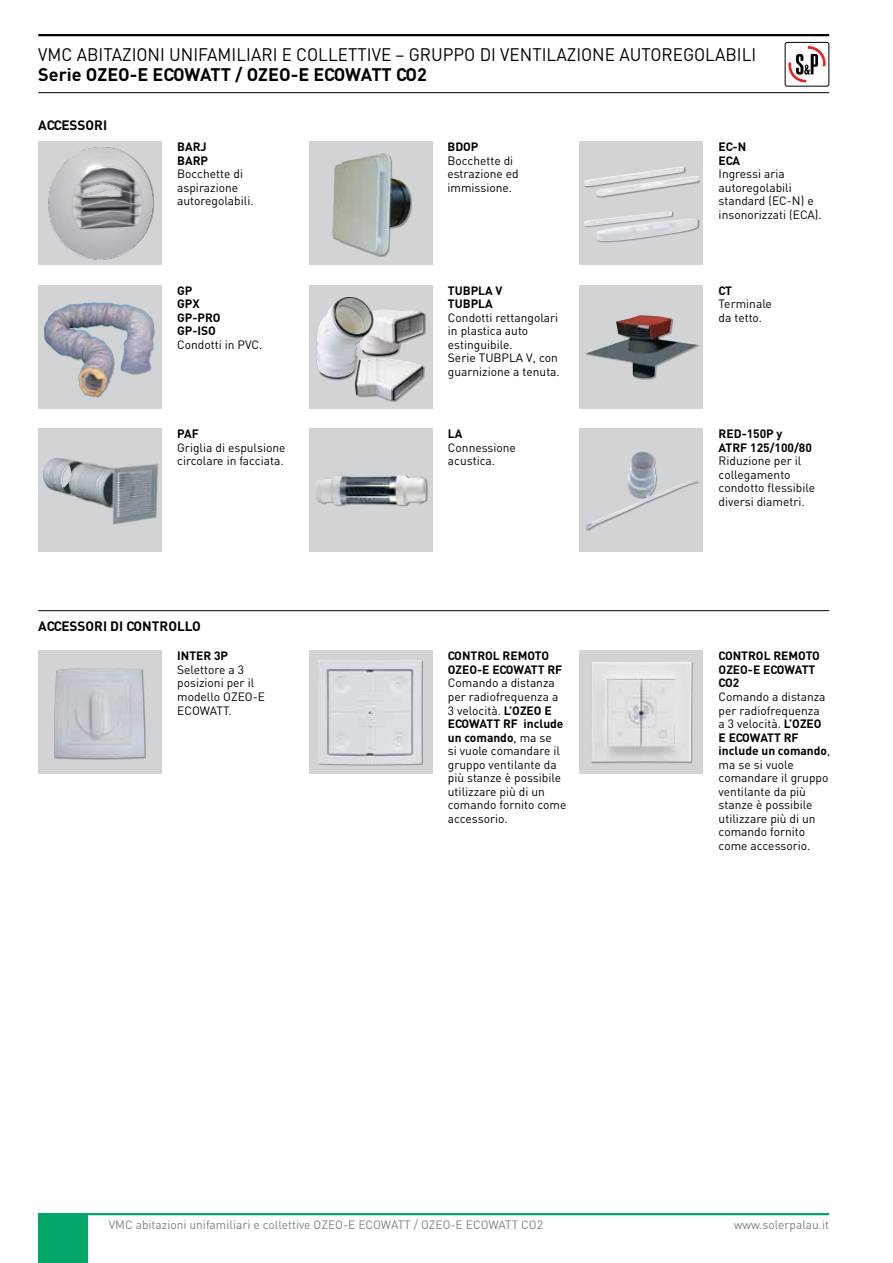
<style>
.page{position:relative;width:893px;height:1263px;background:#fff}
.page>*{position:absolute;margin:0;border:0;box-sizing:border-box;transform-origin:0 0}
.t1{font:18px "DIN";color:#000;scale:.95 1}
.t2{font:700 18px "DIN";color:#000}
.t3{font:700 13.5px "DIN";color:#000}
.t4{font:12px/13.5px "DIN";color:#000}
.t5{font:700 12px/13.5px "DIN";color:#000}
.t6{font:12px "DIN";color:#808285}
.s1{font-weight:700}
</style>
<div class="page">
<hr style="left:38px;top:1213px;width:791px;height:2px;background:#00a769">
<div style="left:38px;top:1214px;width:49px;height:49px;background:#00a769"></div>
<hr style="left:38px;top:34px;width:791px;height:2px;background:#000">
<hr style="left:38px;top:92px;width:791px;height:1px;background:#000">
<svg style="left:788px;top:47px;width:38px;height:36px"></svg>
<div style="left:785px;top:42px;width:44px;height:44px;border:1px solid #000;border-radius:2px"></div>
<div style="left:38px;top:650px;width:124px;height:124px;background:#d1d3d4"></div>
<div style="left:54px;top:668px;width:92px;height:92px;background:#000;opacity:.33"></div>
<img style="left:54px;top:668px;width:91px;height:90px">
<div style="left:309px;top:650px;width:123px;height:124px;background:#d1d3d4"></div>
<div style="left:318px;top:660px;width:105px;height:106px;background:#000;opacity:.33"></div>
<img style="left:318px;top:660px;width:104px;height:104px">
<div style="left:580px;top:650px;width:123px;height:124px;background:#d1d3d4"></div>
<div style="left:591px;top:662px;width:103px;height:101px;background:#000;opacity:.33"></div>
<img style="left:591px;top:662px;width:101px;height:100px">
<div style="left:580px;top:285px;width:123px;height:123px;background:#d1d3d4"></div>
<div style="left:585px;top:315px;width:114px;height:65px;background:#000;opacity:.33"></div>
<img style="left:585px;top:315px;width:113px;height:63px">
<div style="left:580px;top:428px;width:123px;height:124px;background:#d1d3d4"></div>
<div style="left:585px;top:452px;width:114px;height:79px;background:#d1d3d4"></div>
<img style="left:585px;top:451px;width:112px;height:78px">
<div style="left:38px;top:141px;width:124px;height:124px;background:#d1d3d4"></div>
<img style="left:44px;top:144px;width:113px;height:118px">
<div style="left:309px;top:428px;width:123px;height:124px;background:#d1d3d4"></div>
<div style="left:315px;top:475px;width:113px;height:32px;background:#000;opacity:.33"></div>
<img style="left:315px;top:475px;width:111px;height:30px">
<div style="left:38px;top:285px;width:124px;height:123px;background:#d1d3d4"></div>
<div style="left:44px;top:302px;width:111px;height:96px;background:#000;opacity:.33"></div>
<img style="left:44px;top:302px;width:110px;height:94px">
<div style="left:38px;top:428px;width:124px;height:124px;background:#d1d3d4"></div>
<div style="left:43px;top:458px;width:115px;height:67px;background:#000;opacity:.33"></div>
<img style="left:43px;top:457px;width:114px;height:66px">
<div style="left:309px;top:141px;width:123px;height:124px;background:#d1d3d4"></div>
<div style="left:332px;top:153px;width:80px;height:104px;background:#000;opacity:.33"></div>
<img style="left:332px;top:153px;width:78px;height:102px">
<hr style="left:38px;top:610px;width:791px;height:1px;background:#000">
<div style="left:309px;top:285px;width:123px;height:123px;background:#d1d3d4"></div>
<img style="left:316px;top:297px;width:109px;height:104px">
<div style="left:580px;top:141px;width:123px;height:124px;background:#d1d3d4"></div>
<div style="left:584px;top:211px;width:115px;height:32px;background:#000;opacity:.33"></div>
<img style="left:584px;top:211px;width:114px;height:30px">
<div style="left:584px;top:167px;width:116px;height:31px;background:#000;opacity:.33"></div>
<img style="left:584px;top:167px;width:116px;height:29px">
<h1 class="t1" style="left:38px;top:43px;width:517px">VMC Abitazioni unifam iliari E COLLETTIVE – GRU PPO DI VENTIL</h1>
<h1 class="t1" style="left:556px;top:43px;width:22px">AZION</h1>
<h1 class="t1" style="left:605px;top:43px;width:38px">E AUTOR</h1>
<h1 class="t1" style="left:673px;top:43px;width:64px">EGOLABILI</h1>
<h1 class="t2" style="left:38px;top:62px;width:390px">Serie OZEO-E ECOWATT / OZEO-E ECOWATT CO2</h1>
<p class="t3" style="left:38px;top:117px;width:70px">ACCESSORI</p>
<p class="t5" style="left:177px;top:140px;width:32px">BARJ<br>BARP</p>
<p class="t4" style="left:177px;top:167px;width:78px">Bocchette di aspirazione autoregolabili.</p>
<p class="t5" style="left:177px;top:283px;width:45px">GP<br>GPX<br>GP-PRO<br>GP-ISO</p>
<p class="t4" style="left:177px;top:338px;width:87px">Condotti in PVC.</p>
<p class="t5" style="left:177px;top:427px;width:23px">PAF</p>
<p class="t4" style="left:177px;top:441px;width:110px">Griglia di espulsione circolare in facciata.</p>
<p class="t3" style="left:38px;top:617px;width:17px">Accessori</p>
<p class="t3" style="left:110px;top:617px;width:26px">di controllo</p>
<p class="t5" style="left:177px;top:649px;width:52px">INTER 3P</p>
<p class="t4" style="left:177px;top:663px;width:89px">Selettore a 3 posizioni per il modello OZEO-E<br>ECOWATT.</p>
<p class="t5" style="left:447px;top:140px;width:33px">BDOP</p>
<p class="t4" style="left:447px;top:154px;width:73px">Bocchette di estrazione ed immissione.</p>
<p class="t5" style="left:448px;top:283px;width:56px">TUBPLA V<br>TUBPLA</p>
<p class="t4" style="left:448px;top:311px;width:113px">Condotti rettangolari in plastica auto estinguibile.<br>Serie TUBPLA V, con guarnizione a tenuta.</p>
<p class="t5" style="left:448px;top:427px;width:16px">LA</p>
<p class="t4" style="left:448px;top:441px;width:70px">Connessione acustica.</p>
<p class="t5" style="left:448px;top:649px;width:116px">CONTROL REMOTO<br>OZEO-E ECOWATT RF</p>
<p class="t4" style="left:448px;top:676px;width:120px">Comando a distanza per radiofrequenza a<br>3 velocità. <span class="s1">L’OZEO E<br>ECOWATT RF include un comando</span>, ma se<br>si vuole comandare il gruppo ventilante da più stanze è possibile utilizzare più di un comando fornito come accessorio.</p>
<p class="t6" style="left:109px;top:1217px;width:436px">VMC abitazioni unifamiliari e collettive OZEO-E ECOWATT / OZEO-E ECOWATT CO2</p>
<p class="t5" style="left:719px;top:140px;width:29px">EC-N<br>ECA</p>
<p class="t4" style="left:719px;top:167px;width:105px">Ingressi aria autoregolabili standard (EC-N) e insonorizzati (ECA).</p>
<p class="t5" style="left:719px;top:283px;width:15px">CT</p>
<p class="t4" style="left:719px;top:297px;width:55px">Terminale da tetto.</p>
<p class="t5" style="left:719px;top:427px;width:95px">RED-150P y<br>ATRF 125/100/80</p>
<p class="t4" style="left:719px;top:454px;width:98px">Riduzione per il collegamento condotto flessibile diversi diametri.</p>
<p class="t5" style="left:719px;top:649px;width:103px">CONTROL REMOTO<br>OZEO-E ECOWATT<br>CO2</p>
<p class="t4" style="left:719px;top:690px;width:113px">Comando a distanza per radiofrequenza<br>a 3 velocità. <span class="s1">L’OZEO<br>E ECOWATT RF include un comando</span>, ma se si vuole comandare il gruppo ventilante da più stanze è possibile utilizzare più di un comando fornito come accessorio.</p>
<p class="t6" style="left:734px;top:1217px;width:97px">www.solerpalau.it</p>
</div>
